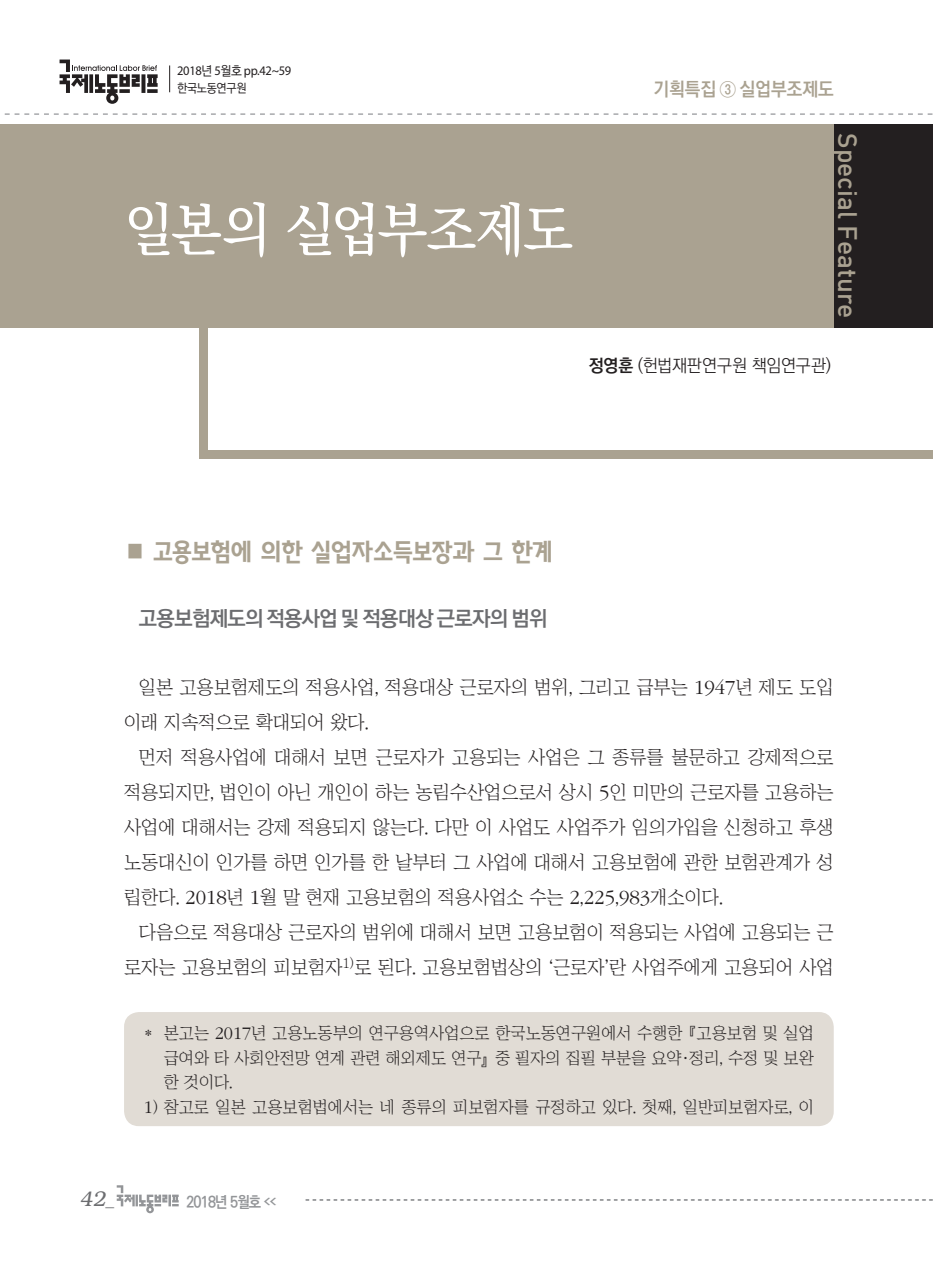
<style>
.page{position:relative;width:933px;height:1275px;background:#fff}
.page>*{position:absolute;margin:0;border:0;box-sizing:border-box;transform-origin:0 0}
.특집제목{font:500 57.75px "Ko Pub Batang";letter-spacing:-.03em;color:#fff;scale:.92 1}
.t1{font:26.25px "Dinmed";color:#aaa291}
.서론{font:24.5px "KBI Zfor SM Esgo H";letter-spacing:-.035em;color:#aaa291;scale:.95 1}
.중제목{font:700 21px "Ko Pub Dotum";letter-spacing:-.03em;color:#6c6d70}
.t2{font:italic 300 21px "Bookman";color:#6c6d70}
.본문{font:18.9px/35px "Chosunilbo NM";color:#231f20}
.기획특집_제목{font:700 18.9px "Ko Pub Dotum";color:#aaa291;scale:.95 1}
.저자{font:300 17.5px "Ko Pub Dotum";letter-spacing:-.005em;color:#231f20}
.각주{font:16.62px/24.5px "Chosunilbo NM";color:#231f20;text-align:justify}
.t3{font:700 15.75px "Ko Pub Dotum";letter-spacing:-.055em;color:#939598;scale:.9 1}
.머리__페이지{font:13.12px "Myriad Pro";letter-spacing:-.025em;color:#231f20;scale:.95 1}
.머리__노동연구원{font:500 12.25px "Ko Pub Dotum";letter-spacing:-.025em;color:#231f20;scale:.95 1}
.s1{font-family:"Ko Pub Dotum";font-weight:500}
.s2{font-weight:700}
.s3{font-family:"ITC Garamond Std";font-weight:300;font-size:20.82px}
.s4{font-family:"ITC Garamond Std";font-weight:300;font-size:18.38px}
.s5{font-family:"Helvetica";font-weight:400;font-style:normal;font-size:17.5px}
.s6{font-size:7.88px}
</style>
<div class="page">
<div style="left:198px;top:315px;width:734px;height:144px;background:#aaa291"></div>
<div style="left:208px;top:307px;width:725px;height:143px;background:#fff"></div>
<div style="left:0;top:124px;width:932px;height:203px;background:#aaa291"></div>
<div style="left:833px;top:124px;width:99px;height:203px;background:#231f20"></div>
<svg style="left:4px;top:113px;width:928px;height:2px"></svg>
<svg style="left:169px;top:65px;width:1px;height:27px"></svg>
<svg style="left:60px;top:60px;width:98px;height:44px"></svg>
<svg style="left:306px;top:1199px;width:627px;height:1px"></svg>
<svg style="left:117px;top:1185px;width:62px;height:28px"></svg>
<div style="left:124px;top:1012px;width:709px;height:114px;background:#e1dcd5;border-radius:15px"></div>
<p class="머리__페이지" style="left:177px;top:62px;width:122px">2018<span class="s1">년</span> 5<span class="s1">월호</span> pp.42~59</p>
<p class="머리__노동연구원" style="left:177px;top:82px;width:74px">한국노동연구원</p>
<p class="특집제목" style="left:124px;top:201px;width:489px">일본의 실업부조제도</p>
<p class="기획특집_제목" style="left:653px;top:80px;width:191px">기획특집 ③ 실업부조제도</p>
<h2 class="t1" style="left:864px;top:133px;width:187px;rotate:90deg">Special Feature</h2>
<p class="저자" style="left:589px;top:357px;width:244px"><span class="s2">정영훈</span> (헌법재판연구원 책임연구관)</p>
<p class="서론" style="left:124px;top:537px;width:453px">■ 고용보험에 의한 실업자소득보장과 그 한계</p>
<p class="중제목" style="left:139px;top:608px;width:410px">고용보험제도의 적용사업 및 적용대상 근로자의 범위</p>
<p class="본문" style="left:124px;top:669px;width:711px;text-indent:15px">일본 고용보험제도의 적용사업, 적용대상 근로자의 범위, 그리고 급부는 <span class="s3">1947</span>년 제도 도입 이래 지속적으로 확대되어 왔다.</p>
<p class="본문" style="left:124px;top:739px;width:711px;text-align:justify;text-indent:15px">먼저 적용사업에 대해서 보면 근로자가 고용되는 사업은 그 종류를 불문하고 강제적으로 적용되지만, 법인이 아닌 개인이 하는 농림수산업으로서 상시 <span class="s3">5</span>인 미만의 근로자를 고용하는 사업에 대해서는 강제 적용되지 않는다. 다만 이 사업도 사업주가 임의가입을 신청하고 후생 노동대신이 인가를 하면 인가를 한 날부터 그 사업에 대해서 고용보험에 관한 보험관계가 성 립한다. <span class="s3">2018</span>년 <span class="s3">1</span>월 말 현재 고용보험의 적용사업소 수는 <span class="s3">2</span>,<span class="s3">225</span>,<span class="s3">983</span>개소이다.</p>
<p class="본문" style="left:124px;top:914px;width:711px;text-align:right">다음으로 적용대상 근로자의 범위에 대해서 보면 고용보험이 적용되는 사업에 고용되는 근 로자는 고용보험의 피보험자<sup>1)</sup>로 된다. 고용보험법상의 ‘근로자’란 사업주에게 고용되어 사업</p>
<p class="각주" style="left:164px;top:1021px;width:651px;text-indent:-20px">* 본고는 <span class="s4">2017</span>년 고용노동부의 연구용역사업으로 한국노동연구원에서 수행한 『고용보험 및 실업 급여와 타 사회안전망 연계 관련 해외제도 연구』중 필자의 집필 부분을 요약·정리, 수정 및 보완 한 것이다.</p>
<p class="각주" style="left:144px;top:1095px;width:671px"><span class="s4">1</span>) 참고로 일본 고용보험법에서는 네 종류의 피보험자를 규정하고 있다. 첫째, 일반피보험자로, 이</p>
<p class="t2" style="left:79px;top:1187px;width:36px">42<span class="s5">_</span></p>
<p class="t3" style="left:186px;top:1194px;width:101px">2018년 5월호 <span class="s6">&lt;&lt;</span></p>
</div>
